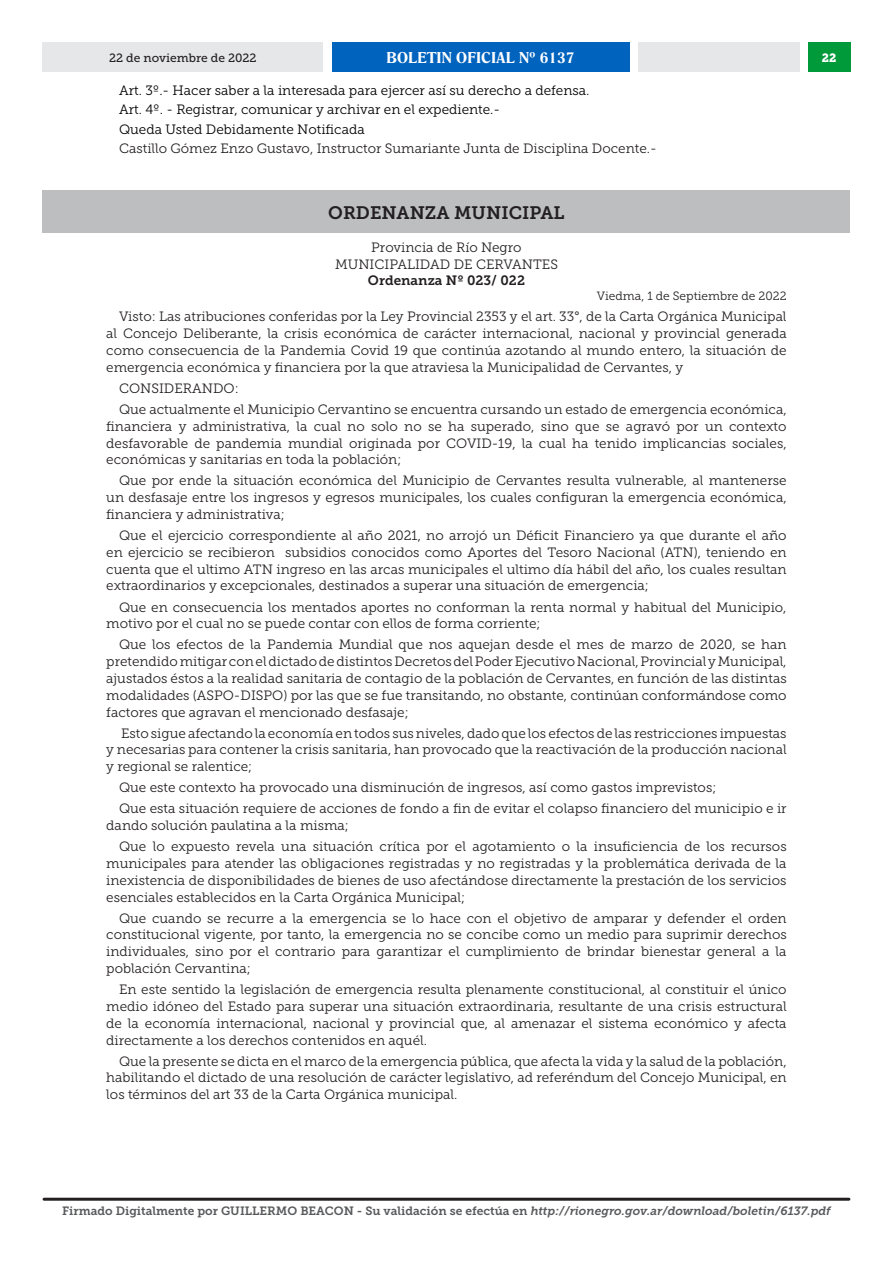
<style>
.page{position:relative;width:893px;height:1263px;background:#fff}
.page>*{position:absolute;margin:0;border:0;box-sizing:border-box;transform-origin:0 0}
.t1{font:18px "Museo Slab 700";color:#231f20}
.t2{font:700 15px "Romana BT";color:#fff}
.Texto_Base{font:13.5px/16.8px "Museo Slab 300";color:#231f20;text-align:justify}
.Texto_Base-2{font:13.5px "Museo Slab 300";color:#000}
.Encabezados_centrado{font:13.5px "Museo Slab 300";color:#231f20}
.Negrita_encabezados{font:13.5px "Museo Slab 700";color:#231f20}
.t3{font:12px "Museo Slab 700";color:#58595b}
.Fecha{font:12px "Museo Slab 300";color:#231f20}
.t4{font:12px "Museo Slab 500";color:#231f20}
.t5{font:12px "Museo Slab 900";color:#fff}
.s1{font-style:italic}
</style>
<div class="page">
<div style="left:638px;top:43px;width:161px;height:29px;background:#e6e7e8"></div>
<div style="left:332px;top:43px;width:297px;height:29px;background:#0063be"></div>
<div style="left:808px;top:43px;width:42px;height:29px;background:#009a3b"></div>
<div style="left:43px;top:43px;width:280px;height:29px;background:#e6e7e8"></div>
<hr style="left:44px;top:1198px;width:805px;height:3px;background:#231f20">
<div style="left:43px;top:190px;width:807px;height:43px;background:#bcbec0"></div>
<p class="t4" style="left:109px;top:51px;width:149px">22 de noviembre de 2022</p>
<p class="t2" style="left:387px;top:48px;width:189px">BOLETIN OFICIAL Nº 6137</p>
<p class="t5" style="left:822px;top:51px;width:16px">22</p>
<p class="Texto_Base-2" style="left:119px;top:83px;width:472px">Art. 3º.- Hacer saber a la interesada para ejercer así su derecho a defensa.</p>
<p class="Texto_Base-2" style="left:119px;top:102px;width:383px">Art. 4º. - Registrar, comunicar y archivar en el expediente.-</p>
<p class="Texto_Base-2" style="left:119px;top:122px;width:247px">Queda Usted Debidamente Notificada</p>
<p class="Texto_Base" style="left:119px;top:140px;width:539px">Castillo Gómez Enzo Gustavo, Instructor Sumariante Junta de Disciplina Docente.-</p>
<p class="t1" style="left:328px;top:202px;width:238px">ORDENANZA MUNICIPAL</p>
<p class="Encabezados_centrado" style="left:371px;top:240px;width:152px">Provincia de Río Negro</p>
<p class="Encabezados_centrado" style="left:335px;top:257px;width:224px">MUNICIPALIDAD DE CERVANTES</p>
<p class="Negrita_encabezados" style="left:368px;top:273px;width:159px">Ordenanza Nº 023/ 022</p>
<p class="Fecha" style="left:597px;top:290px;width:191px">Viedma, 1 de Septiembre de 2022</p>
<p class="Texto_Base" style="left:106px;top:308px;width:682px;text-indent:13px">Visto: Las atribuciones conferidas por la Ley Provincial 2353 y el art. 33°, de la Carta Orgánica Municipal al Concejo Deliberante, la crisis económica de carácter internacional, nacional y provincial generada como consecuencia de la Pandemia Covid 19 que continúa azotando al mundo entero, la situación de emergencia económica y financiera por la que atraviesa la Municipalidad de Cervantes, y</p>
<p class="Texto_Base" style="left:119px;top:380px;width:121px">CONSIDERANDO:</p>
<p class="Texto_Base" style="left:106px;top:401px;width:682px;text-indent:13px">Que actualmente el Municipio Cervantino se encuentra cursando un estado de emergencia económica, financiera y administrativa, la cual no solo no se ha superado, sino que se agravó por un contexto desfavorable de pandemia mundial originada por COVID-19, la cual ha tenido implicancias sociales, económicas y sanitarias en toda la población;</p>
<p class="Texto_Base" style="left:106px;top:472px;width:682px;text-indent:13px">Que por ende la situación económica del Municipio de Cervantes resulta vulnerable, al mantenerse un desfasaje entre los ingresos y egresos municipales, los cuales configuran la emergencia económica, financiera y administrativa;</p>
<p class="Texto_Base" style="left:106px;top:527px;width:682px;text-indent:13px">Que el ejercicio correspondiente al año 2021, no arrojó un Déficit Financiero ya que durante el año en ejercicio se recibieron subsidios conocidos como Aportes del Tesoro Nacional (ATN), teniendo en cuenta que el ultimo ATN ingreso en las arcas municipales el ultimo día hábil del año, los cuales resultan extraordinarios y excepcionales, destinados a superar una situación de emergencia;</p>
<p class="Texto_Base" style="left:106px;top:598px;width:682px;text-indent:13px">Que en consecuencia los mentados aportes no conforman la renta normal y habitual del Municipio, motivo por el cual no se puede contar con ellos de forma corriente;</p>
<p class="Texto_Base" style="left:106px;top:636px;width:682px;text-indent:13px">Que los efectos de la Pandemia Mundial que nos aquejan desde el mes de marzo de 2020, se han pretendido mitigar con el dictado de distintos Decretos del Poder Ejecutivo Nacional, Provincial y Municipal, ajustados éstos a la realidad sanitaria de contagio de la población de Cervantes, en función de las distintas modalidades (ASPO-DISPO) por las que se fue transitando, no obstante, continúan conformándose como factores que agravan el mencionado desfasaje;</p>
<p class="Texto_Base" style="left:106px;top:725px;width:682px;text-indent:15px">Esto sigue afectando la economía en todos sus niveles, dado que los efectos de las restricciones impuestas y necesarias para contener la crisis sanitaria, han provocado que la reactivación de la producción nacional y regional se ralentice;</p>
<p class="Texto_Base" style="left:119px;top:779px;width:599px">Que este contexto ha provocado una disminución de ingresos, así como gastos imprevistos;</p>
<p class="Texto_Base" style="left:106px;top:800px;width:682px;text-indent:13px">Que esta situación requiere de acciones de fondo a fin de evitar el colapso financiero del municipio e ir dando solución paulatina a la misma;</p>
<p class="Texto_Base" style="left:106px;top:838px;width:682px;text-indent:13px">Que lo expuesto revela una situación crítica por el agotamiento o la insuficiencia de los recursos municipales para atender las obligaciones registradas y no registradas y la problemática derivada de la inexistencia de disponibilidades de bienes de uso afectándose directamente la prestación de los servicios esenciales establecidos en la Carta Orgánica Municipal;</p>
<p class="Texto_Base" style="left:106px;top:910px;width:682px;text-indent:13px">Que cuando se recurre a la emergencia se lo hace con el objetivo de amparar y defender el orden constitucional vigente, por tanto, la emergencia no se concibe como un medio para suprimir derechos individuales, sino por el contrario para garantizar el cumplimiento de brindar bienestar general a la población Cervantina;</p>
<p class="Texto_Base" style="left:106px;top:981px;width:682px;text-indent:13px">En este sentido la legislación de emergencia resulta plenamente constitucional, al constituir el único medio idóneo del Estado para superar una situación extraordinaria, resultante de una crisis estructural de la economía internacional, nacional y provincial que, al amenazar el sistema económico y afecta directamente a los derechos contenidos en aquél.</p>
<p class="Texto_Base" style="left:106px;top:1053px;width:682px;text-indent:13px">Que la presente se dicta en el marco de la emergencia pública, que afecta la vida y la salud de la población, habilitando el dictado de una resolución de carácter legislativo, ad referéndum del Concejo Municipal, en los términos del art 33 de la Carta Orgánica municipal.</p>
<p class="t3" style="left:62px;top:1204px;width:770px">Firmado Digitalmente por GUILLERMO BEACON - Su validación se efectúa en <span class="s1">http://rionegro.gov.ar/download/boletin/6137.pdf</span></p>
</div>
